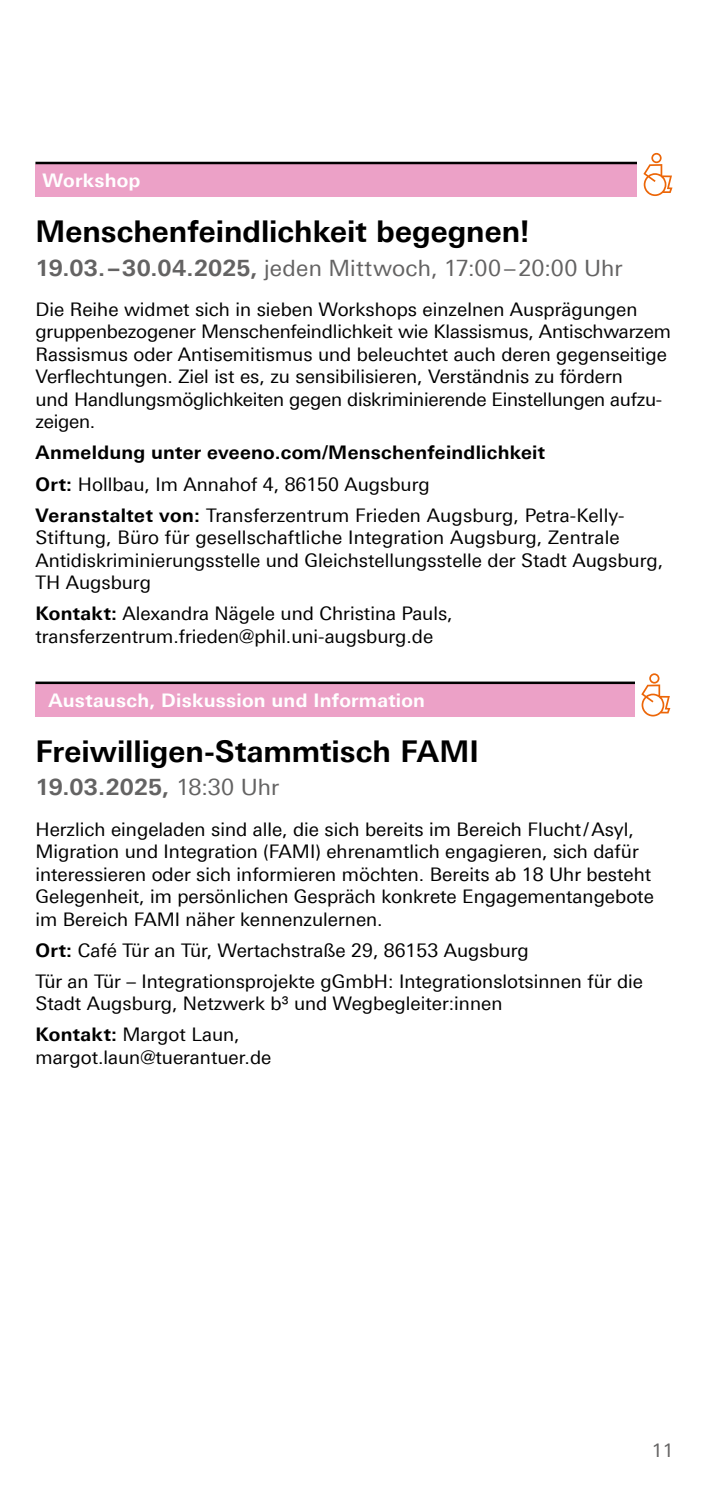
<style>
.page{position:relative;width:709px;height:1489px;background:#fff}
.page>*{position:absolute;margin:0;border:0;box-sizing:border-box;transform-origin:0 0}
.t1{font:700 30px "Univers For Augsburg";color:#000}
.t2{font:22.5px "Univers For Augsburg";letter-spacing:.01em;color:#646363}
.t3{font:700 22.5px "Univers For Augsburg";color:#646363}
.t4{font:18.75px/22.5px "Univers For Augsburg";color:#000}
.t5{font:700 18.75px "Univers For Augsburg";letter-spacing:.015em;color:#fff}
.t6{font:18.75px "Univers For Augsburg";color:#646363}
.s1{font-weight:700}
.s2{font-weight:400}
</style>
<div class="page">
<div style="left:35px;top:164px;width:638px;height:33px;background:#eca1c7"></div>
<hr style="left:35px;top:162px;width:638px;height:2px;background:#000">
<div style="left:35px;top:684px;width:638px;height:33px;background:#eca1c7"></div>
<hr style="left:35px;top:681px;width:638px;height:3px;background:#000">
<div style="left:635px;top:671px;width:39px;height:47px;background:#fff"></div>
<svg style="left:641px;top:673px;width:29px;height:43px"></svg>
<div style="left:637px;top:151px;width:39px;height:47px;background:#fff"></div>
<svg style="left:643px;top:153px;width:29px;height:43px"></svg>
<p class="t5" style="left:43px;top:169px;width:99px">Workshop</p>
<h1 class="t1" style="left:35px;top:213px;width:496px">Menschenfeindlichkeit begegnen!</h1>
<p class="t2" style="left:35px;top:255px;width:588px"><span class="s1">19.03.–30.04.2025,</span> jeden Mittwoch, 17:00–20:00 Uhr</p>
<p class="t4" style="left:35px;top:298px;width:637px">Die Reihe widmet sich in sieben Workshops einzelnen Ausprägungen gruppenbezogener Menschenfeindlichkeit wie Klassismus, Antischwarzem Rassismus oder Antisemitismus und beleuchtet auch deren gegenseitige Verflechtungen. Ziel ist es, zu sensibilisieren, Verständnis zu fördern<br>und Handlungsmöglichkeiten gegen diskriminierende Einstellungen aufzu&shy;zeigen.</p>
<p class="t4" style="left:35px;top:437px;width:590px;line-height:31px"><span class="s1">Anmeldung unter eveeno.com/Menschenfeindlichkeit<br>Ort:</span> Hollbau, Im Annahof 4, 86150 Augsburg<br><span class="s1">Veranstaltet von:</span> Transferzentrum Frieden Augsburg, Petra-Kelly-</p>
<p class="t4" style="left:35px;top:526px;width:629px">Stiftung, Büro für gesellschaftliche Integration Augsburg, Zentrale<br>Antidiskriminierungsstelle und Gleichstellungsstelle der Stadt Augsburg,<br>TH Augsburg</p>
<p class="t4" style="left:35px;top:602px;width:419px"><span class="s1">Kontakt:</span> Alexandra Nägele und Christina Pauls, transferzentrum.frieden@phil.uni-augsburg.de</p>
<p class="t5" style="left:48px;top:689px;width:378px">Austausch, Diskussion und Information</p>
<h1 class="t1" style="left:35px;top:733px;width:445px">Freiwilligen-Stammtisch FAMI</h1>
<p class="t3" style="left:35px;top:774px;width:245px">19.03.2025, <span class="s2">18:30 Uhr</span></p>
<p class="t4" style="left:35px;top:817px;width:620px">Herzlich eingeladen sind alle, die sich bereits im Bereich Flucht/Asyl, Migration und Integration (FAMI) ehrenamtlich engagieren, sich dafür interessieren oder sich informieren möchten. Bereits ab 18 Uhr besteht Gelegenheit, im persönlichen Gespräch konkrete Engagementangebote im Bereich FAMI näher kennenzulernen.</p>
<p class="t4" style="left:35px;top:934px;width:609px;line-height:31px"><span class="s1">Ort:</span> Café Tür an Tür, Wertachstraße 29, 86153 Augsburg<br>Tür an Tür – Integrationsprojekte gGmbH: Integrationslotsinnen für die</p>
<p class="t4" style="left:35px;top:988px;width:468px;line-height:31px">Stadt Augsburg, Netzwerk b³ und Wegbegleiter:innen<br><span class="s1">Kontakt:</span> Margot Laun,</p>
<p class="t4" style="left:35px;top:1045px;width:237px">margot.laun@tuerantuer.de</p>
<p class="t6" style="left:651px;top:1439px;width:23px">11</p>
</div>
